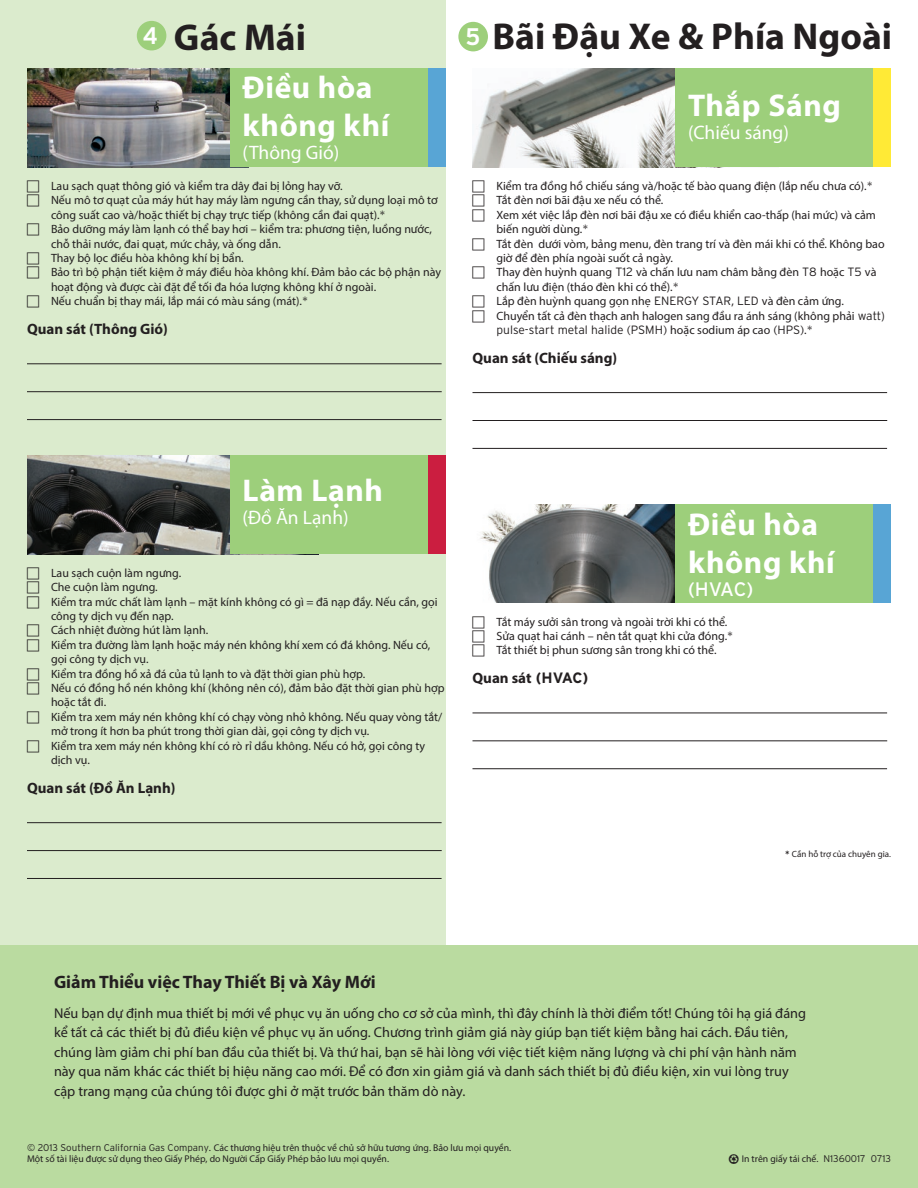
<style>
.page{position:relative;width:918px;height:1188px;background:#fff}
.page>*{position:absolute;margin:0;border:0;box-sizing:border-box;transform-origin:0 0}
.t1{font:700 37.5px "Myriad Pro";color:#231f20}
.t2{font:700 31.5px/37.8px "Myriad Pro";letter-spacing:.02em;color:#fff}
.t3{font:24px "Interstate Bold Mono";color:#fff}
.t4{font:19.5px "Myriad Pro";color:#fff}
.t5{font:19.5px "Interstate";color:#fff}
.t6{font:700 18px "Myriad Pro";color:#231f20}
.t7{font:700 15px "Myriad Pro";color:#231f20}
.t8{font:14.25px/19.5px "Myriad Pro";color:#231f20}
.t9{font:12px/14.4px "Myriad Pro";color:#231f20}
.t10{font:9.75px "Myriad Pro";color:#231f20}
.t11{font:9px "Myriad Pro";color:#231f20}
.s1{font-family:"Interstate";font-weight:300}
.s2{font-family:"Interstate"}
.s3{font-family:"Recycle"}
</style>
<div class="page">
<div style="left:0;top:0;width:446px;height:1188px;background:#dbebcd"></div>
<div style="left:0;top:945px;width:918px;height:243px;background:#badba0"></div>
<div style="left:27px;top:68px;width:419px;height:99px;background:#58a5d5"></div>
<img style="left:27px;top:68px;width:203px;height:99px">
<div style="left:472px;top:68px;width:419px;height:99px;background:#ffea36"></div>
<img style="left:472px;top:68px;width:204px;height:99px">
<div style="left:472px;top:504px;width:419px;height:99px;background:#58a5d5"></div>
<img style="left:472px;top:504px;width:204px;height:99px">
<div style="left:27px;top:455px;width:419px;height:99px;background:#cb1e40"></div>
<img style="left:27px;top:455px;width:203px;height:99px">
<div style="left:230px;top:68px;width:198px;height:99px;background:#9dcf7b"></div>
<div style="left:676px;top:68px;width:197px;height:99px;background:#9dcf7b"></div>
<div style="left:676px;top:504px;width:197px;height:99px;background:#9dcf7b"></div>
<div style="left:230px;top:455px;width:198px;height:99px;background:#9dcf7b"></div>
<div style="left:458px;top:22px;width:30px;height:29px;background:#9dcf7b;border-radius:50%"></div>
<div style="left:137px;top:21px;width:29px;height:29px;background:#9dcf7b;border-radius:50%"></div>
<hr style="left:27px;top:363px;width:415px;height:1px;background:#231f20">
<hr style="left:27px;top:391px;width:415px;height:1px;background:#231f20">
<hr style="left:27px;top:419px;width:415px;height:1px;background:#231f20">
<hr style="left:472px;top:392px;width:415px;height:1px;background:#231f20">
<hr style="left:472px;top:420px;width:415px;height:1px;background:#231f20">
<hr style="left:472px;top:448px;width:415px;height:1px;background:#231f20">
<hr style="left:472px;top:713px;width:415px;height:1px;background:#231f20">
<hr style="left:472px;top:740px;width:415px;height:1px;background:#231f20">
<hr style="left:472px;top:768px;width:415px;height:1px;background:#231f20">
<hr style="left:27px;top:822px;width:415px;height:1px;background:#231f20">
<hr style="left:27px;top:850px;width:415px;height:1px;background:#231f20">
<hr style="left:27px;top:878px;width:415px;height:1px;background:#231f20">
<p class="t3" style="left:143px;top:22px;width:16px">4</p>
<p class="t1" style="left:174px;top:13px;width:134px">Gác Mái</p>
<p class="t3" style="left:465px;top:23px;width:16px">5</p>
<p class="t1" style="left:493px;top:12px;width:401px">Bãi Đậu Xe &amp; Phía Ngoài</p>
<p class="t2" style="left:243px;top:67px;width:148px">Điều hòa không khí</p>
<p class="t4" style="left:243px;top:140px;width:98px">(Thông Gió)</p>
<p class="t9" style="left:51px;top:179px;width:293px">Lau sạch quạt thông gió và kiểm tra dây đai bị lỏng hay vỡ.</p>
<p class="t9" style="left:51px;top:193px;width:388px">Nếu mô tơ quạt của máy hút hay máy làm ngưng cần thay, sử dụng loại mô tơ công suất cao và/hoặc thiết bị chạy trực tiếp (không cần đai quạt).<span class="s1">*</span></p>
<p class="t9" style="left:51px;top:222px;width:382px">Bảo dưỡng máy làm lạnh có thể bay hơi – kiểm tra: phương tiện, luồng nước, chỗ thải nước, đai quạt, mức chảy, và ống dẫn.</p>
<p class="t9" style="left:51px;top:251px;width:194px">Thay bộ lọc điều hòa không khí bị bẩn.</p>
<p class="t9" style="left:51px;top:265px;width:392px">Bảo trì bộ phận tiết kiệm ở máy điều hòa không khí. Đảm bảo các bộ phận này hoạt động và được cài đặt để tối đa hóa lượng không khí ở ngoài.</p>
<p class="t9" style="left:51px;top:294px;width:259px">Nếu chuẩn bị thay mái, lắp mái có màu sáng (mát).<span class="s1">*</span></p>
<p class="t7" style="left:27px;top:319px;width:142px">Quan sát (Thông Gió)</p>
<p class="t2" style="left:688px;top:85px;width:154px">Thắp Sáng</p>
<p class="t4" style="left:688px;top:121px;width:103px">(Chiếu sáng)</p>
<p class="t9" style="left:496px;top:179px;width:378px">Kiểm tra đồng hồ chiếu sáng và/hoặc tế bào quang điện (lắp nếu chưa có).<span class="s1">*</span></p>
<p class="t9" style="left:496px;top:193px;width:168px">Tắt đèn nơi bãi đậu xe nếu có thể.</p>
<p class="t9" style="left:496px;top:207px;width:381px">Xem xét việc lắp đèn nơi bãi đậu xe có điều khiển cao-thấp (hai mức) và cảm biến người dùng.<span class="s1">*</span></p>
<p class="t9" style="left:496px;top:236px;width:390px">Tắt đèn dưới vòm, bảng menu, đèn trang trí và đèn mái khi có thể. Không bao giờ để đèn phía ngoài suốt cả ngày.</p>
<p class="t9" style="left:496px;top:265px;width:381px">Thay đèn huỳnh quang <span class="s1">T12</span> và chấn lưu nam châm bằng đèn <span class="s1">T8</span> hoặc <span class="s1">T5</span> và chấn lưu điện (tháo đèn khi có thể).<span class="s1">*</span></p>
<p class="t9" style="left:496px;top:294px;width:349px">Lắp đèn huỳnh quang gọn nhẹ <span class="s1">ENERGY STAR</span>, <span class="s1">LED</span> và đèn cảm ứng.</p>
<p class="t9" style="left:496px;top:308px;width:390px">Chuyển tất cả đèn thạch anh halogen sang đầu ra ánh sáng (không phải <span class="s1">watt</span>) <span class="s1">pulse-start metal halide (PSMH)</span> hoặc sodium áp cao <span class="s1">(HPS)</span>.<span class="s1">*</span></p>
<p class="t7" style="left:472px;top:348px;width:146px">Quan sát (Chiếu sáng)</p>
<p class="t2" style="left:243px;top:471px;width:142px">Làm Lạnh</p>
<p class="t4" style="left:243px;top:506px;width:108px">(Đồ Ăn Lạnh)</p>
<p class="t9" style="left:51px;top:565px;width:132px">Lau sạch cuộn làm ngưng.</p>
<p class="t9" style="left:51px;top:580px;width:108px">Che cuộn làm ngưng.</p>
<p class="t9" style="left:51px;top:594px;width:388px">Kiểm tra mức chất làm lạnh – mặt kính không có gì = đã nạp đầy. Nếu cần, gọi công ty dịch vụ đến nạp.</p>
<p class="t9" style="left:51px;top:623px;width:159px">Cách nhiệt đường hút làm lạnh.</p>
<p class="t9" style="left:51px;top:637px;width:381px">Kiểm tra đường làm lạnh hoặc máy nén không khí xem có đá không. Nếu có, gọi công ty dịch vụ.</p>
<p class="t9" style="left:51px;top:666px;width:316px">Kiểm tra đồng hồ xả đá của tủ lạnh to và đặt thời gian phù hợp.</p>
<p class="t9" style="left:51px;top:681px;width:395px">Nếu có đồng hồ nén không khí (không nên có), đảm bảo đặt thời gian phù hợp hoặc tắt đi.</p>
<p class="t9" style="left:51px;top:709px;width:393px">Kiểm tra xem máy nén không khí có chạy vòng nhỏ không. Nếu quay vòng tắt/ mở trong ít hơn ba phút trong thời gian dài, gọi công ty dịch vụ.</p>
<p class="t9" style="left:51px;top:738px;width:376px">Kiểm tra xem máy nén không khí có rò rỉ dầu không. Nếu có hở, gọi công ty dịch vụ.</p>
<p class="t7" style="left:27px;top:778px;width:150px">Quan sát (Đồ Ăn Lạnh)</p>
<p class="t2" style="left:688px;top:505px;width:148px">Điều hòa không khí</p>
<p class="t5" style="left:688px;top:579px;width:67px">(HVAC)</p>
<p class="t9" style="left:496px;top:614px;width:232px">Tắt máy sưởi sân trong và ngoài trời khi có thể.</p>
<p class="t9" style="left:496px;top:629px;width:238px">Sửa quạt hai cánh – nên tắt quạt khi cửa đóng.<span class="s1">*</span></p>
<p class="t9" style="left:496px;top:643px;width:222px">Tắt thiết bị phun sương sân trong khi có thể.</p>
<p class="t7" style="left:472px;top:668px;width:117px">Quan sát <span class="s2">(HVAC)</span></p>
<p class="t11" style="left:785px;top:849px;width:107px"><span class="s2">*</span> Cần hỗ trợ của chuyên gia.</p>
<p class="t6" style="left:54px;top:970px;width:323px">Giảm Thiểu việc Thay Thiết Bị và Xây Mới</p>
<p class="t8" style="left:54px;top:1003px;width:754px">Nếu bạn dự định mua thiết bị mới về phục vụ ăn uống cho cơ sở của mình, thì đây chính là thời điểm tốt! Chúng tôi hạ giá đáng kể tất cả các thiết bị đủ điều kiện về phục vụ ăn uống. Chương trình giảm giá này giúp bạn tiết kiệm bằng hai cách. Đầu tiên, chúng làm giảm chi phí ban đầu của thiết bị. Và thứ hai, bạn sẽ hài lòng với việc tiết kiệm năng lượng và chi phí vận hành năm này qua năm khác các thiết bị hiệu năng cao mới. Để có đơn xin giảm giá và danh sách thiết bị đủ điều kiện, xin vui lòng truy cập trang mạng của chúng tôi được ghi ở mặt trước bản thăm dò này.</p>
<p class="t10" style="left:27px;top:1141px;width:486px"><span class="s1">© 2013 Southern California Gas Company.</span> Các thương hiệu trên thuộc về chủ sở hữu tương ứng. Bảo lưu mọi quyền.</p>
<p class="t10" style="left:27px;top:1153px;width:364px">Một số tài liệu được sử dụng theo Giấy Phép, do Người Cấp Giấy Phép bảo lưu mọi quyền.</p>
<p class="t10" style="left:729px;top:1153px;width:164px"><span class="s3">E</span> In trên giấy tái chế. <span class="s1">N1360017 0713</span></p>
</div>
